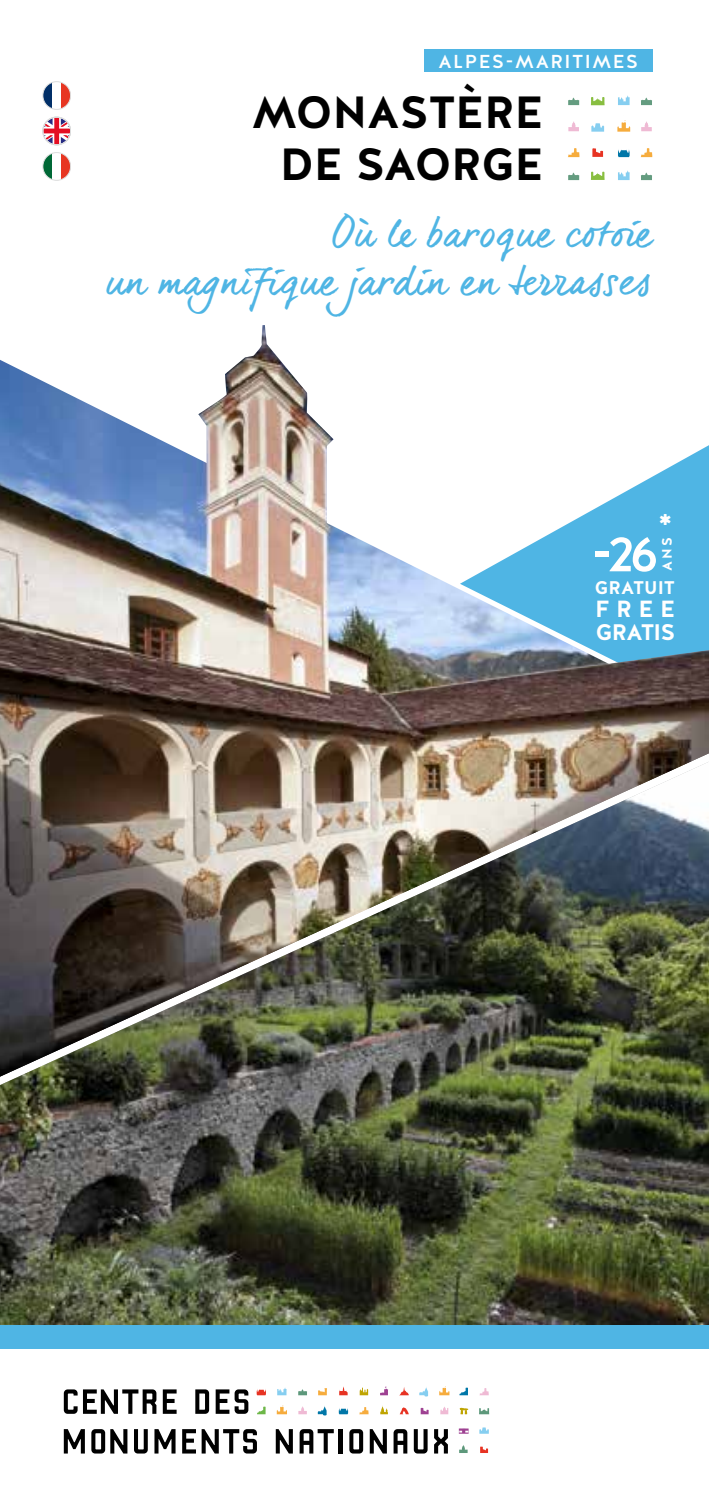
<style>
.page{position:relative;width:709px;height:1489px;background:#fff}
.page>*{position:absolute;margin:0;border:0;box-sizing:border-box;transform-origin:0 0}
.t1{font:500 50px "Halis GR";color:#fff}
.t2{font:700 45px/52.5px "Halis GR";letter-spacing:-.005em;color:#000;text-align:right}
.t3{font:38.75px/47.5px "dear Joe 6";letter-spacing:-.01em;color:#4fb5e4;text-align:right}
.t4{font:700 30px "Halis GR";color:#fff}
.t5{font:700 23.25px "Halis GR";color:#fff}
.t6{font:700 22.5px "Halis GR";letter-spacing:-.03em;color:#fff}
.t7{font:500 18.75px "Halis GR";letter-spacing:.08em;color:#fff}
.t8{font:700 18.25px "Halis GR";color:#fff}
.t9{font:700 13.75px "Halis GR";color:#fff}
</style>
<div class="page">
<img style="left:0;top:1076px;width:709px;height:248px">
<img style="left:0;top:325px;width:709px;height:751px">
<svg style="left:43px;top:82px;width:9px;height:27px"></svg>
<svg style="left:61px;top:83px;width:8px;height:25px"></svg>
<div style="left:43px;top:81px;width:28px;height:29px;border:1px solid #dddede;border-radius:50%"></div>
<svg style="left:43px;top:117px;width:28px;height:28px"></svg>
<div style="left:43px;top:117px;width:28px;height:28px;border:1px solid #dddede;border-radius:50%"></div>
<svg style="left:43px;top:153px;width:9px;height:27px"></svg>
<svg style="left:61px;top:154px;width:8px;height:25px"></svg>
<div style="left:43px;top:152px;width:28px;height:29px;border:1px solid #dddede;border-radius:50%"></div>
<div style="left:0;top:1324px;width:709px;height:24px;background:#4fb5e4"></div>
<svg style="left:134px;top:1429px;width:14px;height:24px"></svg>
<svg style="left:91px;top:1429px;width:36px;height:24px"></svg>
<svg style="left:216px;top:1389px;width:32px;height:24px"></svg>
<svg style="left:195px;top:1389px;width:14px;height:24px"></svg>
<svg style="left:64px;top:1429px;width:21px;height:24px"></svg>
<svg style="left:64px;top:1389px;width:92px;height:24px"></svg>
<svg style="left:370px;top:1429px;width:17px;height:24px"></svg>
<hr style="left:338px;top:1428px;width:4px;height:25px;background:#000">
<svg style="left:349px;top:1429px;width:14px;height:24px"></svg>
<svg style="left:434px;top:1429px;width:14px;height:24px"></svg>
<svg style="left:154px;top:1429px;width:21px;height:24px"></svg>
<svg style="left:414px;top:1429px;width:13px;height:24px"></svg>
<svg style="left:393px;top:1429px;width:14px;height:24px"></svg>
<svg style="left:182px;top:1429px;width:14px;height:24px"></svg>
<svg style="left:299px;top:1429px;width:35px;height:24px"></svg>
<svg style="left:163px;top:1389px;width:14px;height:24px"></svg>
<svg style="left:276px;top:1429px;width:17px;height:24px"></svg>
<svg style="left:202px;top:1429px;width:55px;height:24px"></svg>
<svg style="left:459px;top:1387px;width:9px;height:8px"></svg>
<svg style="left:380px;top:1386px;width:8px;height:9px"></svg>
<svg style="left:420px;top:1407px;width:8px;height:7px"></svg>
<svg style="left:400px;top:1407px;width:9px;height:7px"></svg>
<svg style="left:359px;top:1407px;width:9px;height:7px"></svg>
<svg style="left:439px;top:1386px;width:10px;height:9px"></svg>
<svg style="left:479px;top:1388px;width:9px;height:7px"></svg>
<svg style="left:480px;top:1446px;width:8px;height:6px"></svg>
<svg style="left:479px;top:1427px;width:10px;height:6px"></svg>
<svg style="left:459px;top:1428px;width:9px;height:5px"></svg>
<svg style="left:277px;top:1388px;width:9px;height:7px"></svg>
<svg style="left:298px;top:1406px;width:9px;height:8px"></svg>
<svg style="left:359px;top:1387px;width:9px;height:8px"></svg>
<svg style="left:339px;top:1386px;width:9px;height:9px"></svg>
<svg style="left:339px;top:1408px;width:9px;height:6px"></svg>
<svg style="left:257px;top:1406px;width:8px;height:8px"></svg>
<svg style="left:257px;top:1389px;width:9px;height:6px"></svg>
<svg style="left:318px;top:1388px;width:9px;height:7px"></svg>
<svg style="left:440px;top:1407px;width:8px;height:7px"></svg>
<svg style="left:399px;top:1387px;width:10px;height:8px"></svg>
<svg style="left:317px;top:1406px;width:10px;height:9px"></svg>
<svg style="left:479px;top:1408px;width:10px;height:6px"></svg>
<svg style="left:460px;top:1407px;width:8px;height:7px"></svg>
<svg style="left:459px;top:1445px;width:9px;height:7px"></svg>
<svg style="left:419px;top:1387px;width:9px;height:9px"></svg>
<svg style="left:380px;top:1405px;width:8px;height:9px"></svg>
<svg style="left:298px;top:1389px;width:9px;height:6px"></svg>
<svg style="left:277px;top:1405px;width:10px;height:9px"></svg>
<svg style="left:592px;top:148px;width:11px;height:9px"></svg>
<svg style="left:591px;top:123px;width:13px;height:9px"></svg>
<svg style="left:591px;top:97px;width:13px;height:8px"></svg>
<svg style="left:591px;top:172px;width:13px;height:8px"></svg>
<svg style="left:640px;top:148px;width:12px;height:9px"></svg>
<svg style="left:618px;top:95px;width:11px;height:10px"></svg>
<svg style="left:641px;top:121px;width:11px;height:10px"></svg>
<svg style="left:618px;top:149px;width:11px;height:8px"></svg>
<svg style="left:641px;top:97px;width:11px;height:8px"></svg>
<svg style="left:617px;top:120px;width:13px;height:12px"></svg>
<svg style="left:618px;top:170px;width:11px;height:10px"></svg>
<svg style="left:641px;top:172px;width:11px;height:8px"></svg>
<svg style="left:568px;top:148px;width:11px;height:9px"></svg>
<svg style="left:568px;top:121px;width:11px;height:10px"></svg>
<svg style="left:568px;top:97px;width:11px;height:8px"></svg>
<svg style="left:568px;top:172px;width:11px;height:8px"></svg>
<div style="left:424px;top:50px;width:228px;height:22px;background:#4fb5e4"></div>
<p class="t7" style="left:438px;top:49px;width:201px">ALPES-MARITIMES</p>
<p class="t2" style="left:252px;top:87px;width:293px">MONASTÈRE<br>DE SAORGE</p>
<p class="t3" style="left:105px;top:209px;width:548px">Où le baroque cotoie<br>un magnifique jardin en terrasses</p>
<p class="t4" style="left:658px;top:505px;width:16px">*</p>
<p class="t1" style="left:591px;top:522px;width:69px">-26</p>
<p class="t8" style="left:595px;top:576px;width:82px">GRATUIT</p>
<p class="t5" style="left:595px;top:594px;width:81px">FREE</p>
<p class="t6" style="left:595px;top:617px;width:81px">GRATIS</p>
<p class="t9" style="left:658px;top:571px;width:35px;rotate:-90deg">ANS</p>
</div>
